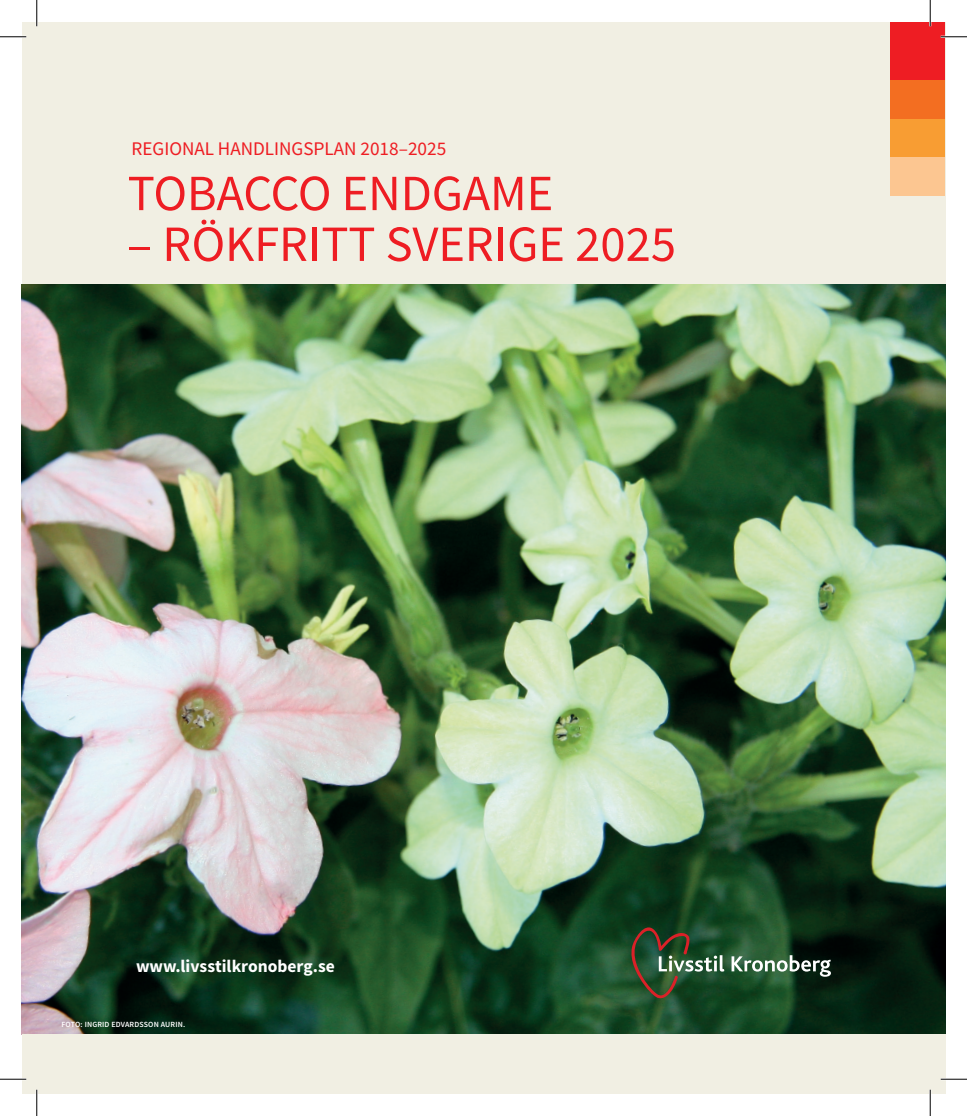
<style>
.page{position:relative;width:967px;height:1116px;background:#fff}
.page>*{position:absolute;margin:0;border:0;box-sizing:border-box;transform-origin:0 0}
.t1{font:50.75px "Source Sans Pro";color:#ee1d23}
.t2{font:19.25px "Source Sans Pro";color:#ee1d23}
.t3{font:700 17.5px "Source Sans Pro";color:#fff}
.t4{font:600 7.88px "Source Sans Pro";letter-spacing:.02em;color:#fff}
</style>
<div class="page">
<div style="left:22px;top:22px;width:923px;height:285px;background:#f1efe3"></div>
<img style="left:22px;top:285px;width:923px;height:749px">
<div style="left:22px;top:1034px;width:923px;height:59px;background:#f1efe3"></div>
<svg style="left:731px;top:955px;width:99px;height:21px"></svg>
<svg style="left:631px;top:927px;width:93px;height:71px;background:#385337"></svg>
<div style="left:890px;top:22px;width:55px;height:59px;background:#ee1d23"></div>
<div style="left:890px;top:81px;width:55px;height:38px;background:#f36e21"></div>
<div style="left:890px;top:119px;width:55px;height:38px;background:#f89d33"></div>
<div style="left:890px;top:157px;width:55px;height:38px;background:#fcc691"></div>
<hr style="left:0;top:36px;width:26px;height:2px;background:#fff">
<hr style="left:940px;top:36px;width:26px;height:2px;background:#fff">
<hr style="left:0;top:1077px;width:26px;height:3px;background:#fff">
<hr style="left:940px;top:1077px;width:26px;height:3px;background:#fff">
<hr style="left:36px;top:0;width:2px;height:26px;background:#fff">
<hr style="left:36px;top:1089px;width:2px;height:26px;background:#fff">
<hr style="left:929px;top:0;width:2px;height:26px;background:#fff">
<hr style="left:929px;top:1089px;width:2px;height:26px;background:#fff">
<svg style="left:0;top:36px;width:26px;height:1px"></svg>
<svg style="left:940px;top:36px;width:26px;height:1px"></svg>
<svg style="left:0;top:1078px;width:26px;height:1px"></svg>
<svg style="left:940px;top:1078px;width:26px;height:1px"></svg>
<svg style="left:36px;top:0;width:1px;height:26px"></svg>
<svg style="left:36px;top:1089px;width:1px;height:26px"></svg>
<svg style="left:929px;top:0;width:1px;height:26px"></svg>
<svg style="left:929px;top:1089px;width:1px;height:26px"></svg>
<p class="t2" style="left:131px;top:137px;width:316px">REGIONAL HANDLINGSPLAN 2018–2025</p>
<p class="t1" style="left:128px;top:162px;width:427px">TOBACCO ENDGAME</p>
<p class="t1" style="left:128px;top:212px;width:549px">– RÖKFRITT SVERIGE 2025</p>
<p class="t3" style="left:136px;top:954px;width:200px">www.livsstilkronoberg.se</p>
<p class="t4" style="left:62px;top:1019px;width:125px">FOTO: INGRID EDVARDSSON AURIN.</p>
</div>
